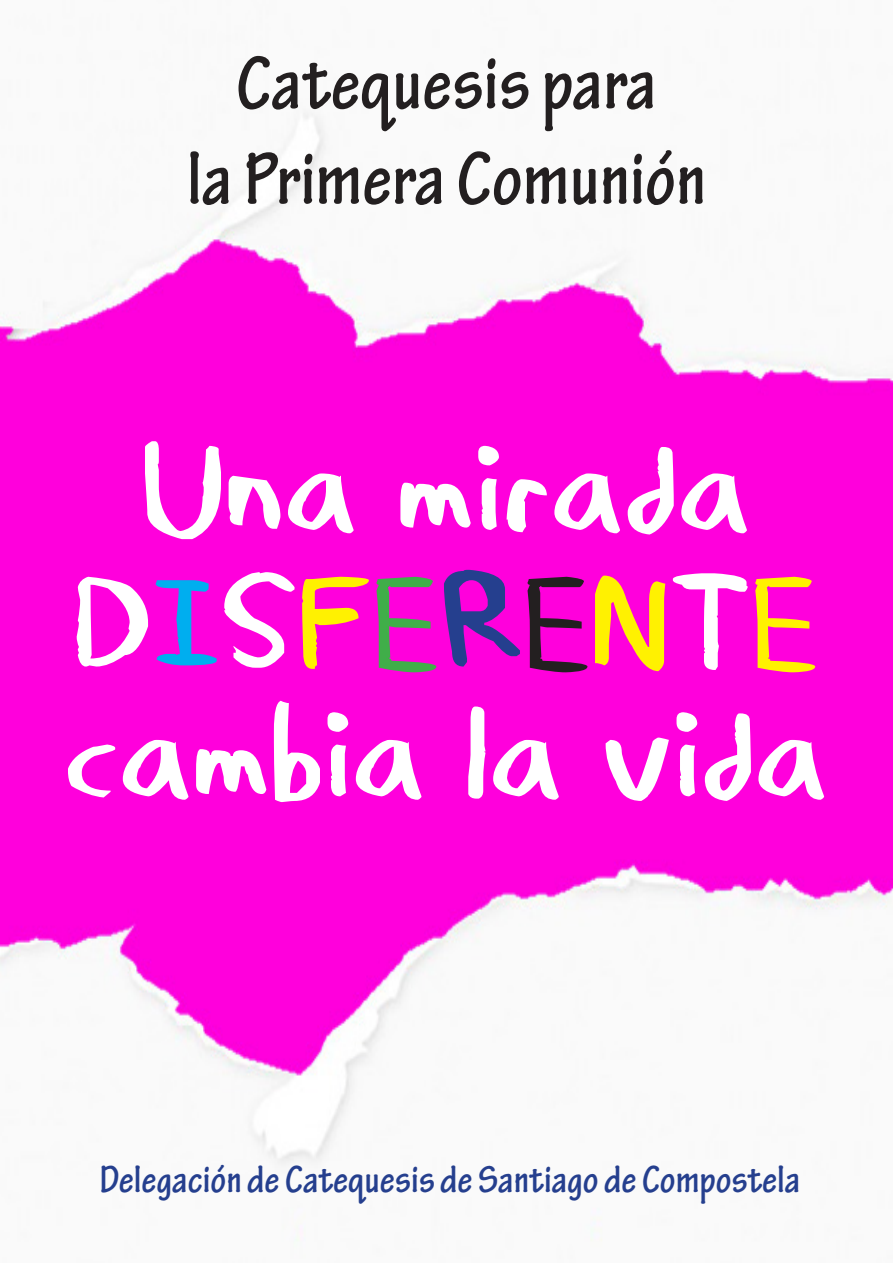
<style>
.page{position:relative;width:893px;height:1263px;background:#fff}
.page>*{position:absolute;margin:0;border:0;box-sizing:border-box;transform-origin:0 0}
.t1{font:111px/133.2px "Thunderman";color:#fff;text-align:center}
.t2{font:700 condensed 79.5px/95.4px "Tekton Pro";color:#231f20;text-align:center}
.t3{font:700 condensed 40.5px "Tekton Pro";color:#253f8e}
.s1{color:#00aeef}
.s2{color:#fff101}
.s3{color:#40ae49}
.s4{color:#253f8e}
.s5{color:#231f20}
</style>
<div class="page">
<img style="left:0;top:112px;width:893px;height:1129px">
<p class="t2" style="left:187px;top:37px;width:521px">Catequesis para<br>la Primera Comunión</p>
<p class="t1" style="left:65px;top:426px;width:765px">Una mirada<br>D<span class="s1">I</span>S<span class="s2">F</span><span class="s3">E</span><span class="s4">R</span><span class="s5">E</span><span class="s2">N</span>T<span class="s2">E </span>cambia la vida</p>
<p class="t3" style="left:100px;top:1155px;width:702px">Delegación de Catequesis de Santiago de Compostela</p>
</div>
